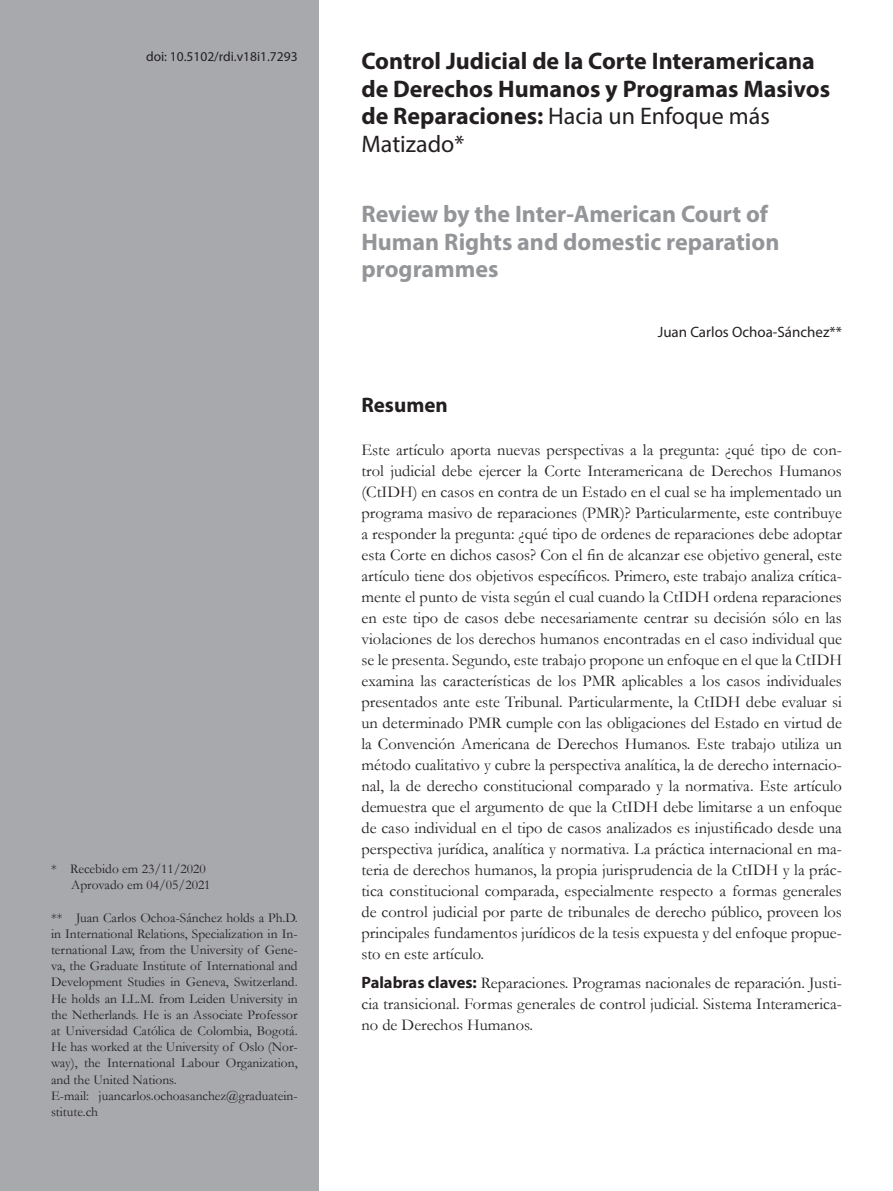
<style>
.page{position:relative;width:893px;height:1191px;background:#fff}
.page>*{position:absolute;margin:0;border:0;box-sizing:border-box;transform-origin:0 0}
.Tit{font:700 24px/27.6px "Myriad Pro";color:#231f20}
.Tit2{font:700 24px/27.6px "Myriad Pro";color:#939598}
.subt_resumo{font:700 21px "Myriad Pro";color:#231f20}
.text_sem_recuo{font:16.5px/21px "Garamond";color:#231f20;text-align:justify}
.Myriad_10{font:15px "Myriad Pro";color:#231f20}
.rodape{font:13.5px/16.2px "Garamond";color:#231f20;text-align:justify}
.Doi{font:13.5px "Myriad Pro";color:#231f20}
.s1{font-weight:400}
.s2{font-family:"Myriad Pro";font-weight:700}
</style>
<div class="page">
<div style="left:0;top:0;width:319px;height:1191px;background:#a8a9ad"></div>
<p class="Doi" style="left:146px;top:48px;width:153px">doi: 10.5102/rdi.v18i1.7293</p>
<p class="Tit" style="left:361px;top:46px;width:470px">Control Judicial de la Corte Interamericana de Derechos Humanos y Programas Masivos de Reparaciones: <span class="s1">Hacia un Enfoque más Matizado*</span></p>
<p class="Tit2" style="left:361px;top:199px;width:419px">Review by the Inter-American Court of<br>Human Rights and domestic reparation programmes</p>
<p class="rodape" style="left:51px;top:860px;width:156px">* Recebido em 23/11/2020</p>
<p class="rodape" style="left:71px;top:876px;width:141px">Aprovado em 04/05/2021</p>
<p class="rodape" style="left:51px;top:909px;width:248px">** Juan Carlos Ochoa-Sánchez holds a Ph.D. in International Relations, Specialization in In&shy;ternational Law, from the University of Gene&shy;va, the Graduate Institute of International and Development Studies in Geneva, Switzerland.<br>He holds an LL.M. from Leiden University in the Netherlands. He is an Associate Professor at Universidad Católica de Colombia, Bogotá.<br>He has worked at the University of Oslo (Nor&shy;way), the International Labour Organization, and the United Nations.</p>
<p class="rodape" style="left:51px;top:1087px;width:248px">E-mail: juancarlos.ochoasanchez@graduatein&shy;stitute.ch</p>
<p class="Myriad_10" style="left:658px;top:323px;width:186px">Juan Carlos Ochoa-Sánchez**</p>
<p class="subt_resumo" style="left:361px;top:391px;width:88px">Resumen</p>
<p class="text_sem_recuo" style="left:361px;top:438px;width:482px">Este artículo aporta nuevas perspectivas a la pregunta: ¿qué tipo de con&shy;trol judicial debe ejercer la Corte Interamericana de Derechos Humanos (CtIDH) en casos en contra de un Estado en el cual se ha implementado un programa masivo de reparaciones (PMR)? Particularmente, este contribuye a responder la pregunta: ¿qué tipo de ordenes de reparaciones debe adoptar esta Corte en dichos casos? Con el fin de alcanzar ese objetivo general, este artículo tiene dos objetivos específicos. Primero, este trabajo analiza crítica&shy;mente el punto de vista según el cual cuando la CtIDH ordena reparaciones en este tipo de casos debe necesariamente centrar su decisión sólo en las violaciones de los derechos humanos encontradas en el caso individual que se le presenta. Segundo, este trabajo propone un enfoque en el que la CtIDH examina las características de los PMR aplicables a los casos individuales presentados ante este Tribunal. Particularmente, la CtIDH debe evaluar si un determinado PMR cumple con las obligaciones del Estado en virtud de la Convención Americana de Derechos Humanos. Este trabajo utiliza un método cualitativo y cubre la perspectiva analítica, la de derecho internacio&shy;nal, la de derecho constitucional comparado y la normativa. Este artículo demuestra que el argumento de que la CtIDH debe limitarse a un enfoque de caso individual en el tipo de casos analizados es injustificado desde una perspectiva jurídica, analítica y normativa. La práctica internacional en ma&shy;teria de derechos humanos, la propia jurisprudencia de la CtIDH y la prác&shy;tica constitucional comparada, especialmente respecto a formas generales de control judicial por parte de tribunales de derecho público, proveen los principales fundamentos jurídicos de la tesis expuesta y del enfoque propue&shy;sto en este artículo.</p>
<p class="text_sem_recuo" style="left:361px;top:972px;width:482px"><span class="s2">Palabras claves:</span> Reparaciones. Programas nacionales de reparación. Justi&shy;cia transicional. Formas generales de control judicial. Sistema Interamerica&shy;no de Derechos Humanos.</p>
</div>
